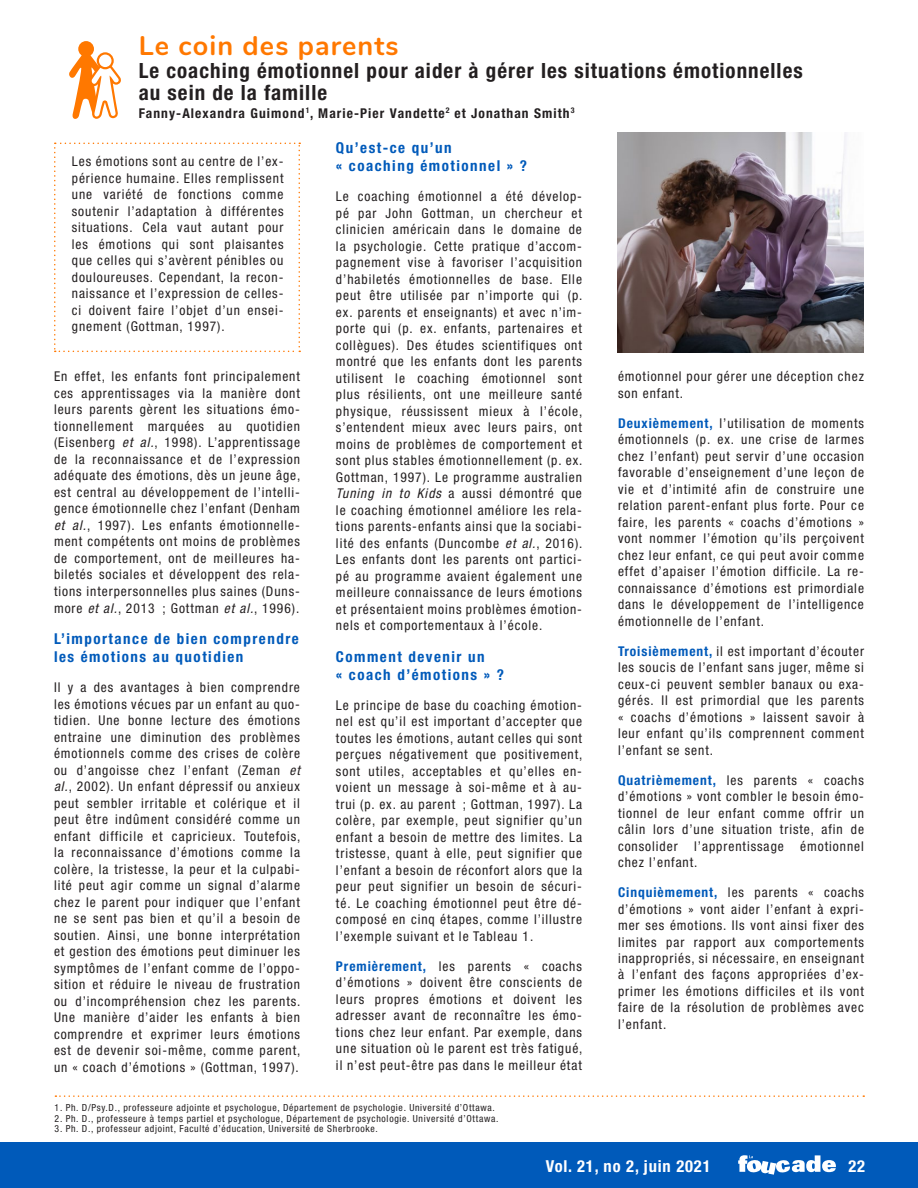
<style>
.page{position:relative;width:918px;height:1188px;background:#fff}
.page>*{position:absolute;margin:0;border:0;box-sizing:border-box;transform-origin:0 0}
.t1{font:700 27px "Nunito";letter-spacing:.04em;color:#ff7800}
.t2{font:700 condensed 21px/22.5px "Helvetica Neue LT Std";letter-spacing:.05em;color:#231f20}
.t3{font:700 condensed 16.5px "Helvetica Neue LT Std";letter-spacing:.05em;color:#fff}
.t4{font:700 condensed 15px/18px "Helvetica Neue LT Std";letter-spacing:.1em;color:#005aba}
.t5{font:condensed 13.5px/16.5px "Helvetica Neue LT Std";letter-spacing:.07em;color:#231f20;text-align:justify}
.t6{font:700 condensed 13.5px "Helvetica Neue LT Std";letter-spacing:.08em;color:#231f20}
.t7{font:condensed 9.75px "Helvetica Neue LT Std";letter-spacing:.07em;color:#231f20}
.s1{font-style:italic}
.s2{font-weight:700;color:#005aba}
</style>
<div class="page">
<div style="left:0;top:1142px;width:918px;height:46px;background:#005aba"></div>
<svg style="left:738px;top:1155px;width:98px;height:20px"></svg>
<div style="left:78px;top:41px;width:16px;height:16px;background:#ff7800;border-radius:50%"></div>
<svg style="left:69px;top:52px;width:52px;height:67px"></svg>
<svg style="left:54px;top:143px;width:246px;height:209px"></svg>
<svg style="left:55px;top:1095px;width:809px;height:2px"></svg>
<img style="left:618px;top:133px;width:246px;height:219px">
<h1 class="t1" style="left:139px;top:26px;width:261px">Le coin des parents</h1>
<h2 class="t2" style="left:139px;top:59px;width:666px">Le coaching émotionnel pour aider à gérer les situations émotionnelles au sein de la famille</h2>
<p class="t6" style="left:139px;top:105px;width:437px">Fanny-Alexandra Guimond<sup>1</sup>, Marie-Pier Vandette<sup>2</sup> et Jonathan Smith<sup>3</sup></p>
<p class="t5" style="left:72px;top:153px;width:213px">Les émotions sont au centre de l’ex&shy;périence humaine. Elles remplissent une variété de fonctions comme soutenir l’adaptation à différentes situations. Cela vaut autant pour les émotions qui sont plaisantes que celles qui s’avèrent pénibles ou douloureuses. Cependant, la recon&shy;naissance et l’expression de celles&shy;ci doivent faire l’objet d’un ensei&shy;gnement (Gottman, 1997).</p>
<p class="t5" style="left:54px;top:368px;width:248px">En effet, les enfants font principalement ces apprentissages via la manière dont leurs parents gèrent les situations émo&shy;tionnellement marquées au quotidien (Eisenberg <span class="s1">et al.</span>, 1998). L’apprentissage de la reconnaissance et de l’expression adéquate des émotions, dès un jeune âge, est central au développement de l’intelli&shy;gence émotionnelle chez l’enfant (Denham <span class="s1">et al.</span>, 1997). Les enfants émotionnelle&shy;ment compétents ont moins de problèmes de comportement, ont de meilleures ha&shy;biletés sociales et développent des rela&shy;tions interpersonnelles plus saines (Duns&shy;more <span class="s1">et al.</span>, 2013 ; Gottman <span class="s1">et al.</span>, 1996).</p>
<p class="t4" style="left:54px;top:630px;width:246px">L’importance de bien comprendre les émotions au quotidien</p>
<p class="t5" style="left:54px;top:679px;width:248px">Il y a des avantages à bien comprendre les émotions vécues par un enfant au quo&shy;tidien. Une bonne lecture des émotions entraine une diminution des problèmes émotionnels comme des crises de colère ou d’angoisse chez l’enfant (Zeman <span class="s1">et al.</span>, 2002). Un enfant dépressif ou anxieux peut sembler irritable et colérique et il peut être indûment considéré comme un enfant difficile et capricieux. Toutefois, la reconnaissance d’émotions comme la colère, la tristesse, la peur et la culpabi&shy;lité peut agir comme un signal d’alarme chez le parent pour indiquer que l’enfant ne se sent pas bien et qu’il a besoin de soutien. Ainsi, une bonne interprétation et gestion des émotions peut diminuer les symptômes de l’enfant comme de l’oppo&shy;sition et réduire le niveau de frustration ou d’incompréhension chez les parents.<br>Une manière d’aider les enfants à bien comprendre et exprimer leurs émotions est de devenir soi-même, comme parent, un « coach d’émotions » (Gottman, 1997).</p>
<p class="t4" style="left:336px;top:139px;width:193px">Qu’est-ce qu’un<br>« coaching émotionnel » ?</p>
<p class="t5" style="left:336px;top:188px;width:248px">Le coaching émotionnel a été dévelop&shy;pé par John Gottman, un chercheur et clinicien américain dans le domaine de la psychologie. Cette pratique d’accom&shy;pagnement vise à favoriser l’acquisition d’habiletés émotionnelles de base. Elle peut être utilisée par n’importe qui (p. ex. parents et enseignants) et avec n’im&shy;porte qui (p. ex. enfants, partenaires et collègues). Des études scientifiques ont montré que les enfants dont les parents utilisent le coaching émotionnel sont plus résilients, ont une meilleure santé physique, réussissent mieux à l’école, s’entendent mieux avec leurs pairs, ont moins de problèmes de comportement et sont plus stables émotionnellement (p. ex.<br>Gottman, 1997). Le programme australien <span class="s1">Tuning in to Kids</span> a aussi démontré que le coaching émotionnel améliore les rela&shy;tions parents-enfants ainsi que la sociabi&shy;lité des enfants (Duncombe <span class="s1">et al.</span>, 2016).<br>Les enfants dont les parents ont partici&shy;pé au programme avaient également une meilleure connaissance de leurs émotions et présentaient moins problèmes émotion&shy;nels et comportementaux à l’école.</p>
<p class="t4" style="left:336px;top:647px;width:170px">Comment devenir un<br>« coach d’émotions » ?</p>
<p class="t5" style="left:336px;top:697px;width:248px">Le principe de base du coaching émotion&shy;nel est qu’il est important d’accepter que toutes les émotions, autant celles qui sont perçues négativement que positivement, sont utiles, acceptables et qu’elles en&shy;voient un message à soi-même et à au&shy;trui (p. ex. au parent ; Gottman, 1997). La colère, par exemple, peut signifier qu’un enfant a besoin de mettre des limites. La tristesse, quant à elle, peut signifier que l’enfant a besoin de réconfort alors que la peur peut signifier un besoin de sécuri&shy;té. Le coaching émotionnel peut être dé&shy;composé en cinq étapes, comme l’illustre l’exemple suivant et le Tableau 1.</p>
<p class="t5" style="left:336px;top:958px;width:248px"><span class="s2">Premièrement,</span> les parents « coachs d’émotions » doivent être conscients de leurs propres émotions et doivent les adresser avant de reconnaître les émo&shy;tions chez leur enfant. Par exemple, dans une situation où le parent est très fatigué, il n’est peut-être pas dans le meilleur état</p>
<p class="t7" style="left:55px;top:1102px;width:442px">1. Ph. D/Psy.D., professeure adjointe et psychologue, Département de psychologie. Université d’Ottawa.</p>
<p class="t7" style="left:55px;top:1113px;width:445px">2. Ph. D., professeure à temps partiel et psychologue, Département de psychologie. Université d’Ottawa.</p>
<p class="t7" style="left:55px;top:1123px;width:325px">3. Ph. D., professeur adjoint, Faculté d’éducation, Université de Sherbrooke.</p>
<p class="t5" style="left:618px;top:368px;width:247px">émotionnel pour gérer une déception chez son enfant.</p>
<p class="t5" style="left:618px;top:414px;width:248px"><span class="s2">Deuxièmement,</span> l’utilisation de moments émotionnels (p. ex. une crise de larmes chez l’enfant) peut servir d’une occasion favorable d’enseignement d’une leçon de vie et d’intimité afin de construire une relation parent-enfant plus forte. Pour ce faire, les parents « coachs d’émotions » vont nommer l’émotion qu’ils perçoivent chez leur enfant, ce qui peut avoir comme effet d’apaiser l’émotion difficile. La re&shy;connaissance d’émotions est primordiale dans le développement de l’intelligence émotionnelle de l’enfant.</p>
<p class="t5" style="left:618px;top:642px;width:248px"><span class="s2">Troisièmement,</span> il est important d’écouter les soucis de l’enfant sans juger, même si ceux-ci peuvent sembler banaux ou exa&shy;gérés. Il est primordial que les parents « coachs d’émotions » laissent savoir à leur enfant qu’ils comprennent comment l’enfant se sent.</p>
<p class="t5" style="left:618px;top:771px;width:248px"><span class="s2">Quatrièmement,</span> les parents « coachs d’émotions » vont combler le besoin émo&shy;tionnel de leur enfant comme offrir un câlin lors d’une situation triste, afin de consolider l’apprentissage émotionnel chez l’enfant.</p>
<p class="t5" style="left:618px;top:884px;width:248px"><span class="s2">Cinquièmement,</span> les parents « coachs d’émotions » vont aider l’enfant à expri&shy;mer ses émotions. Ils vont ainsi fixer des limites par rapport aux comportements inappropriés, si nécessaire, en enseignant à l’enfant des façons appropriées d’ex&shy;primer les émotions difficiles et ils vont faire de la résolution de problèmes avec l’enfant.</p>
<p class="t3" style="left:546px;top:1156px;width:166px">Vol. 21, no 2, juin 2021</p>
<p class="t3" style="left:848px;top:1156px;width:18px">22</p>
</div>
